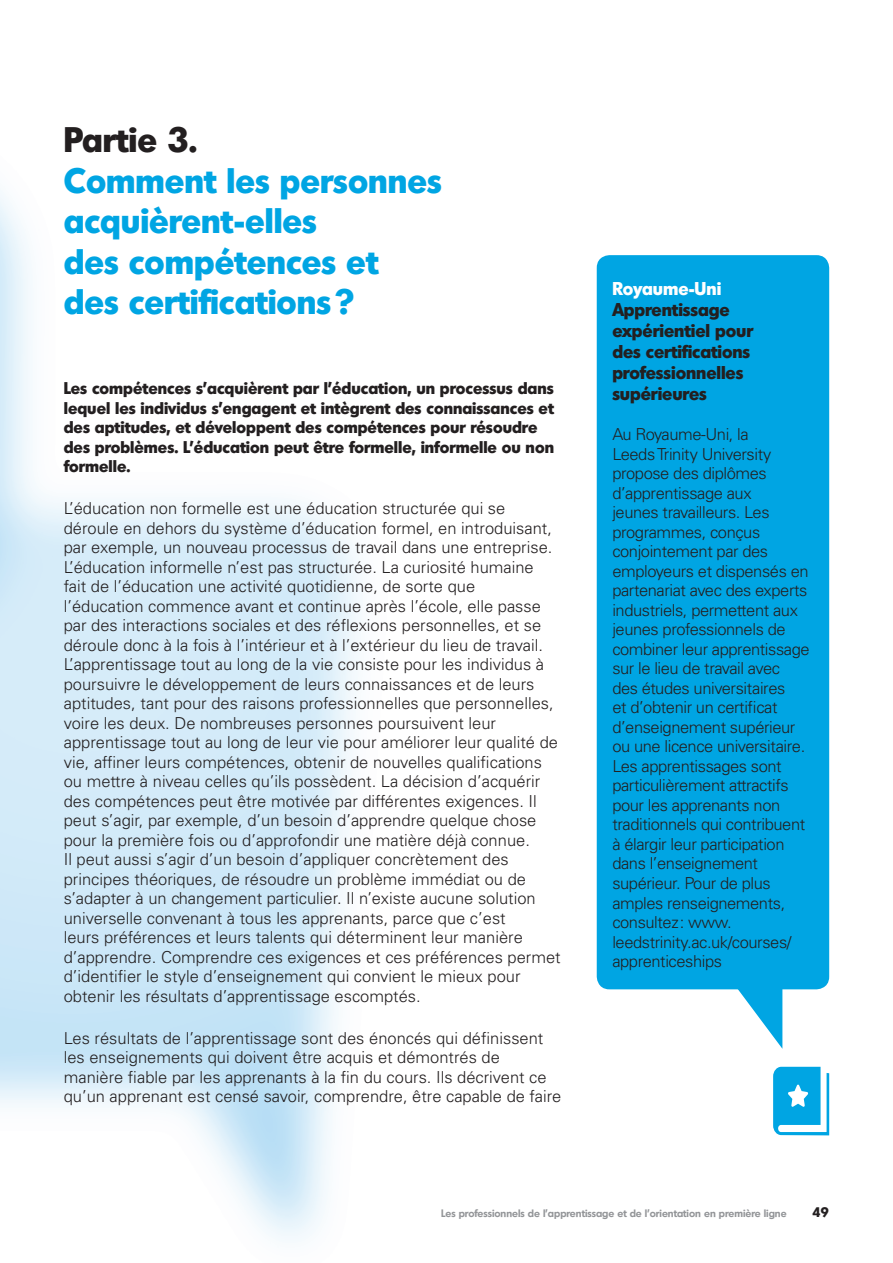
<style>
.page{position:relative;width:893px;height:1263px;background:#fff}
.page>*{position:absolute;margin:0;border:0;box-sizing:border-box;transform-origin:0 0}
.t1{font:700 34.5px/40.5px "Montreal TS";color:#00a5e3}
.t2{font:700 34.5px "Montreal TS";color:#231f20}
.Body_Copy{font:700 18px/21px "Montreal TS";letter-spacing:-.005em;color:#231f20}
.Body_Copy-2{font:700 18px "Montreal TS";color:#fff}
.Body_Copy-3{font:300 16.5px/19.5px "Univers LT Std";color:#231f20}
.Body_Copy-4{font:300 16.5px/19.5px "Univers LT Std";letter-spacing:-.025em;color:#231f20}
.Body_Copy-5{font:700 16.5px/19.5px "Montreal TS";color:#231f20}
.t3{font:700 13.5px "Montreal TS";color:#231f20}
.t4{font:600 10.5px "Montreal TS";color:#939598}
</style>
<div class="page">
<div style="left:597px;top:255px;width:232px;height:734px;background:#00a5e3;border-radius:13px"></div>
<svg style="left:730px;top:989px;width:52px;height:59px"></svg>
<svg style="left:773px;top:1067px;width:56px;height:68px"></svg>
<p class="t2" style="left:64px;top:117px;width:135px">Partie 3.</p>
<p class="t1" style="left:64px;top:159px;width:380px">Comment les personnes acquièrent-elles<br>des compétences et des certifications?</p>
<p class="Body_Copy-5" style="left:64px;top:378px;width:492px">Les compétences s’acquièrent par l’éducation, un processus dans lequel les individus s’engagent et intègrent des connaissances et des aptitudes, et développent des compétences pour résoudre des problèmes. L’éducation peut être formelle, informelle ou non formelle.</p>
<p class="Body_Copy-3" style="left:64px;top:498px;width:498px">L’éducation non formelle est une éducation structurée qui se déroule en dehors du système d’éducation formel, en introduisant, par exemple, un nouveau processus de travail dans une entreprise.<br>L’éducation informelle n’est pas structurée. La curiosité humaine<br>fait de l’éducation une activité quotidienne, de sorte que<br>l’éducation commence avant et continue après l’école, elle passe par des interactions sociales et des réflexions personnelles, et se déroule donc à la fois à l’intérieur et à l’extérieur du lieu de travail.<br>L’apprentissage tout au long de la vie consiste pour les individus à poursuivre le développement de leurs connaissances et de leurs aptitudes, tant pour des raisons professionnelles que personnelles, voire les deux. De nombreuses personnes poursuivent leur apprentissage tout au long de leur vie pour améliorer leur qualité de vie, affiner leurs compétences, obtenir de nouvelles qualifications ou mettre à niveau celles qu’ils possèdent. La décision d’acquérir des compétences peut être motivée par différentes exigences. Il peut s’agir, par exemple, d’un besoin d’apprendre quelque chose pour la première fois ou d’approfondir une matière déjà connue.<br>Il peut aussi s’agir d’un besoin d’appliquer concrètement des principes théoriques, de résoudre un problème immédiat ou de s’adapter à un changement particulier. Il n’existe aucune solution universelle convenant à tous les apprenants, parce que c’est<br>leurs préférences et leurs talents qui déterminent leur manière d’apprendre. Comprendre ces exigences et ces préférences permet d’identifier le style d’enseignement qui convient le mieux pour obtenir les résultats d’apprentissage escomptés.</p>
<p class="Body_Copy-3" style="left:64px;top:1028px;width:499px">Les résultats de l’apprentissage sont des énoncés qui définissent les enseignements qui doivent être acquis et démontrés de manière fiable par les apprenants à la fin du cours. Ils décrivent ce qu’un apprenant est censé savoir, comprendre, être capable de faire</p>
<p class="Body_Copy-2" style="left:612px;top:276px;width:110px">Royaume-Uni</p>
<p class="Body_Copy" style="left:612px;top:298px;width:142px">Apprentissage expérientiel pour des certifications professionnelles supérieures</p>
<p class="Body_Copy-4" style="left:612px;top:425px;width:199px">Au Royaume-Uni, la<br>Leeds Trinity University propose des diplômes d’apprentissage aux<br>jeunes travailleurs. Les programmes, conçus conjointement par des employeurs et dispensés en partenariat avec des experts industriels, permettent aux jeunes professionnels de combiner leur apprentissage sur le lieu de travail avec des études universitaires<br>et d’obtenir un certificat d’enseignement supérieur ou une licence universitaire.<br>Les apprentissages sont particulièrement attractifs pour les apprenants non traditionnels qui contribuent à élargir leur participation dans l’enseignement supérieur. Pour de plus amples renseignements, consultez: www. leedstrinity.ac.uk/courses/ apprenticeships</p>
<p class="t4" style="left:441px;top:1206px;width:347px">Les professionnels de l’apprentissage et de l’orientation en première ligne</p>
<p class="t3" style="left:812px;top:1203px;width:19px">49</p>
</div>
